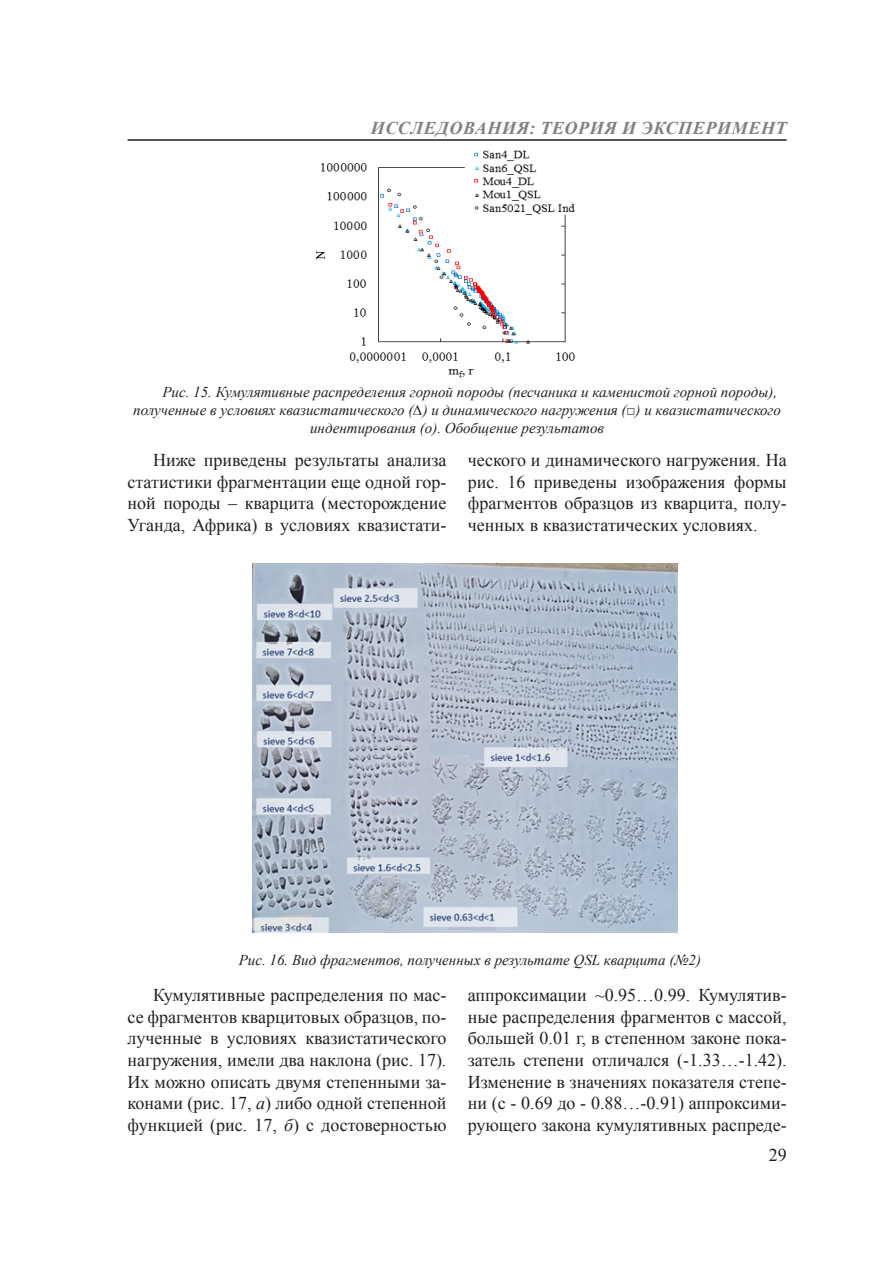
<style>
.page{position:relative;width:893px;height:1263px;background:#fff}
.page>*{position:absolute;margin:0;border:0;box-sizing:border-box;transform-origin:0 0}
.Основной_текст{font:18px/21.6px "Times New Roman";color:#231f20;text-align:justify}
.t1{font:italic 700 18px "Times New Roman";letter-spacing:.035em;color:#808180}
.Рис__подпись{font:italic 15px "Times New Roman";color:#231f20}
.s1{font-style:italic}
</style>
<div class="page">
<hr style="left:128px;top:139px;width:659px;height:2px;background:#231f20">
<img style="left:252px;top:564px;width:425px;height:368px">
<img style="left:315px;top:150px;width:260px;height:228px">
<p class="t1" style="left:371px;top:116px;width:417px">ИССЛЕДОВАНИЯ: ТЕОРИЯ И ЭКСПЕРИМЕНТ</p>
<p class="Рис__подпись" style="left:162px;top:381px;width:616px">Рис. 15. Кумулятивные распределения горной породы (песчаника и каменистой горной породы),</p>
<p class="Рис__подпись" style="left:133px;top:399px;width:649px">полученные в условиях квазистатического (∆) и динамического нагружения (□) и квазистатического</p>
<p class="Рис__подпись" style="left:310px;top:417px;width:295px">индентирования (о). Обобщение результатов</p>
<p class="Основной_текст" style="left:128px;top:449px;width:320px;text-indent:26px">Ниже приведены результаты анализа статистики фрагментации еще одной гор&shy;ной породы – кварцита (месторождение Уганда, Африка) в условиях квазистати-</p>
<p class="Основной_текст" style="left:468px;top:449px;width:320px">ческого и динамического нагружения. На рис. 16 приведены изображения формы фрагментов образцов из кварцита, полу&shy;ченных в квазистатических условиях.</p>
<p class="Рис__подпись" style="left:239px;top:950px;width:464px">Рис. 16. Вид фрагментов, полученных в результате QSL кварцита (№2)</p>
<p class="Основной_текст" style="left:128px;top:984px;width:320px;text-indent:26px">Кумулятивные распределения по мас&shy;се фрагментов кварцитовых образцов, по&shy;лученные в условиях квазистатического нагружения, имели два наклона (рис. 17).<br>Их можно описать двумя степенными за&shy;конами (рис. 17, <span class="s1">а</span>) либо одной степенной функцией (рис. 17, <span class="s1">б</span>) с достоверностью</p>
<p class="Основной_текст" style="left:468px;top:984px;width:320px">аппроксимации ~0.95…0.99. Кумулятив&shy;ные распределения фрагментов с массой, большей 0.01 г, в степенном законе пока&shy;затель степени отличался (-1.33…-1.42).<br>Изменение в значениях показателя степе&shy;ни (с - 0.69 до - 0.88…-0.91) аппроксими&shy;рующего закона кумулятивных распреде-</p>
<p class="Основной_текст" style="left:769px;top:1143px;width:19px">29</p>
</div>
